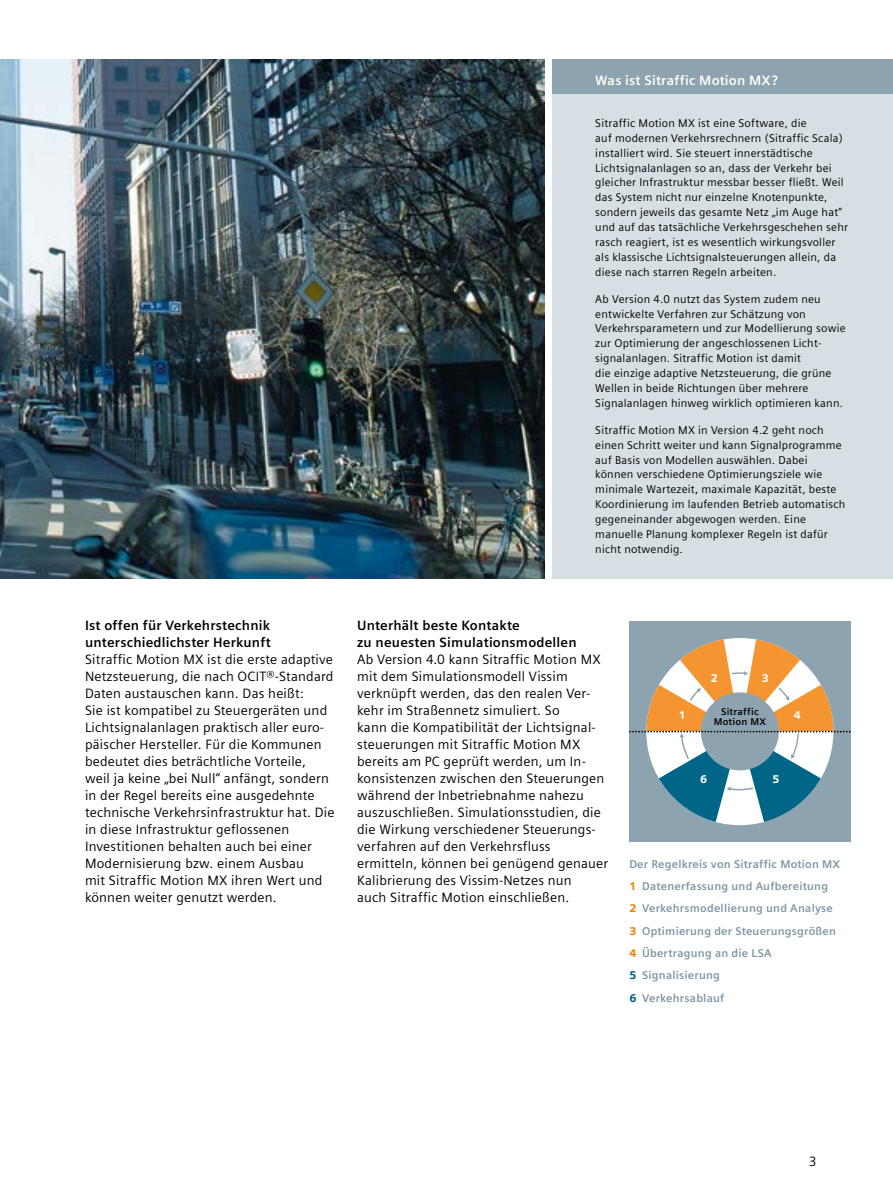
<style>
.page{position:relative;width:893px;height:1191px;background:#fff}
.page>*{position:absolute;margin:0;border:0;box-sizing:border-box;transform-origin:0 0}
.t1{font:13.5px/17px "Siemens Sans";letter-spacing:.015em;color:#000}
.t2{font:700 13.5px/17px "Siemens Sans";letter-spacing:.015em;color:#000}
.t3{font:700 13.5px "Siemens Sans";letter-spacing:.015em;color:#fff}
.t4{font:11.25px/14.9px "Siemens Sans";letter-spacing:.02em;color:#000}
.t5{font:700 11.25px/22.4px "Siemens Sans";letter-spacing:.02em;color:#7c96a4}
.t6{font:900 11.25px "Siemens Sans";color:#fff}
.t7{font:700 9.75px/9.8px "Siemens Sans";letter-spacing:.025em;color:#000;text-align:center}
.s1{font-weight:900;color:#f08100}
.s2{font-weight:900;color:#006587}
</style>
<div class="page">
<img style="left:0;top:60px;width:544px;height:518px">
<div style="left:553px;top:60px;width:340px;height:518px;background:#d5dfe4"></div>
<div style="left:553px;top:60px;width:340px;height:34px;background:#8da3af"></div>
<div style="left:629px;top:621px;width:221px;height:110px;background:#8da3af"></div>
<div style="left:629px;top:731px;width:221px;height:111px;background:#8da3af"></div>
<svg style="left:629px;top:638px;width:221px;height:187px"></svg>
<p class="t3" style="left:595px;top:73px;width:184px">Was ist Sitraffic Motion MX?</p>
<p class="t4" style="left:595px;top:116px;width:254px">Sitraffic Motion MX ist eine Software, die<br>auf modernen Verkehrsrechnern (Sitraffic Scala) installiert wird. Sie steuert innerstädtische Lichtsignalanlagen so an, dass der Verkehr bei gleicher Infrastruktur messbar besser fließt. Weil das System nicht nur einzelne Knotenpunkte, sondern jeweils das gesamte Netz „im Auge hat“ und auf das tatsächliche Verkehrsgeschehen sehr rasch reagiert, ist es wesentlich wirkungsvoller als klassische Lichtsignalsteuerungen allein, da diese nach starren Regeln arbeiten.</p>
<p class="t4" style="left:595px;top:291px;width:252px">Ab Version 4.0 nutzt das System zudem neu entwickelte Verfahren zur Schätzung von Verkehrsparametern und zur Modellierung sowie zur Optimierung der angeschlossenen Licht&shy;signalanlagen. Sitraffic Motion ist damit<br>die einzige adaptive Netzsteuerung, die grüne Wellen in beide Richtungen über mehrere Signalanlagen hinweg wirklich optimieren kann.</p>
<p class="t4" style="left:595px;top:422px;width:251px">Sitraffic Motion MX in Version 4.2 geht noch einen Schritt weiter und kann Signalprogramme auf Basis von Modellen auswählen. Dabei können verschiedene Optimierungsziele wie minimale Wartezeit, maximale Kapazität, beste Koordinierung im laufenden Betrieb automatisch gegeneinander abgewogen werden. Eine manuelle Planung komplexer Regeln ist dafür nicht notwendig.</p>
<p class="t2" style="left:85px;top:616px;width:187px">Ist offen für Verkehrstechnik unterschiedlichster Herkunft</p>
<p class="t1" style="left:85px;top:650px;width:251px">Sitraffic Motion MX ist die erste adaptive Netzsteuerung, die nach OCIT®-Standard Daten austauschen kann. Das heißt:<br>Sie ist kompatibel zu Steuergeräten und Lichtsignalanlagen praktisch aller euro&shy;päischer Hersteller. Für die Kommunen bedeutet dies beträchtliche Vorteile,<br>weil ja keine „bei Null“ anfängt, sondern in der Regel bereits eine ausgedehnte technische Verkehrsinfrastruktur hat. Die in diese Infrastruktur geflossenen Investitionen behalten auch bei einer Modernisierung bzw. einem Ausbau<br>mit Sitraffic Motion MX ihren Wert und können weiter genutzt werden.</p>
<p class="t2" style="left:357px;top:616px;width:221px">Unterhält beste Kontakte<br>zu neuesten Simulationsmodellen</p>
<p class="t1" style="left:357px;top:650px;width:253px">Ab Version 4.0 kann Sitraffic Motion MX mit dem Simulationsmodell Vissim verknüpft werden, das den realen Ver&shy;kehr im Straßennetz simuliert. So<br>kann die Kompatibilität der Lichtsignal&shy;steuerungen mit Sitraffic Motion MX bereits am PC geprüft werden, um In&shy;konsistenzen zwischen den Steuerungen während der Inbetriebnahme nahezu auszuschließen. Simulationsstudien, die die Wirkung verschiedener Steuerungs&shy;verfahren auf den Verkehrsfluss ermitteln, können bei genügend genauer Kalibrierung des Vissim-Netzes nun<br>auch Sitraffic Motion einschließen.</p>
<p class="t6" style="left:711px;top:671px;width:9px">2</p>
<p class="t6" style="left:762px;top:671px;width:9px">3</p>
<p class="t7" style="left:714px;top:707px;width:54px">Sitraffic<br>Motion MX</p>
<p class="t6" style="left:679px;top:708px;width:9px">1</p>
<p class="t6" style="left:794px;top:708px;width:9px">4</p>
<p class="t6" style="left:700px;top:772px;width:9px">6</p>
<p class="t6" style="left:772px;top:772px;width:9px">5</p>
<p class="t5" style="left:629px;top:852px;width:212px">Der Regelkreis von Sitraffic Motion MX<br><span class="s1">1</span> Datenerfassung und Aufbereitung<br><span class="s1">2</span> Verkehrsmodellierung und Analyse<br><span class="s1">3</span> Optimierung der Steuerungsgrößen<br><span class="s1">4</span> Übertragung an die LSA<br><span class="s2">5</span> Signalisierung<br><span class="s2">6</span> Verkehrsablauf</p>
<p class="t1" style="left:809px;top:1153px;width:9px">3</p>
</div>
